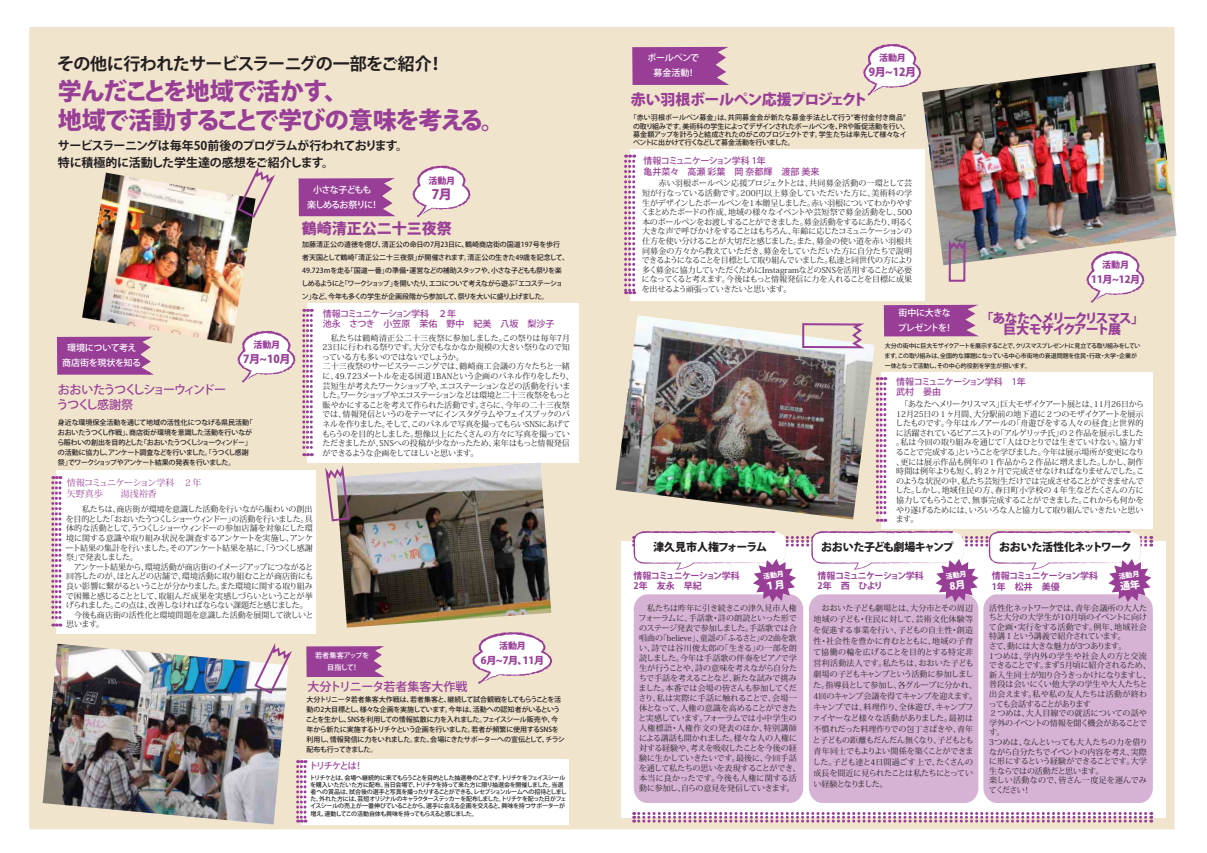
<style>
.page{position:relative;width:1207px;height:853px;background:#fff}
.page>*{position:absolute;margin:0;border:0;box-sizing:border-box;transform-origin:0 0}
.t1{font:800 24px/28.8px "Koz Go Pr 6 N";letter-spacing:-.05em;color:#983e97}
.t2{font:700 17px "Koz Go Pr 6 N";letter-spacing:-.035em;color:#231f20}
.t3{font:800 15px "Koz Go Pro";letter-spacing:-.04em;color:#983e97}
.t4{font:800 15px "Koz Go Pro";letter-spacing:-.01em;color:#983e97}
.t5{font:800 13px/11px "Koz Go Pro";letter-spacing:-.09em;color:#983e97;text-align:center}
.t6{font:700 12px/17px "Koz Go Pr 6 N";letter-spacing:-.03em;color:#231f20}
.t7{font:500 12px/15px "Koz Go Pro";letter-spacing:-.12em;color:#983e97}
.t8{font:500 12px "Koz Go Pro";color:#983e97}
.t9{font:800 11px "Koz Go Pro";letter-spacing:-.04em;color:#231f20}
.t10{font:800 11px "Koz Go Pro";letter-spacing:-.06em;color:#231f20}
.t11{font:800 11px "Koz Go Pro";letter-spacing:-.03em;color:#983e97}
.t12{font:800 10px "Koz Go Pro";letter-spacing:-.03em;color:#983e97}
.t13{font:500 9px/10px "Koz Go Pro";letter-spacing:-.02em;color:#983e97}
.t14{font:700 9px/10.8px "Koz Go Pro";letter-spacing:-.06em;color:#983e97}
.t15{font:500 9px/15px "Koz Go Pro";letter-spacing:-.045em;color:#fff;text-align:center}
.t16{font:9px/10.8px "Koz Min Pro";letter-spacing:-.01em;color:#983e97}
.t17{font:500 9px/10.8px "Koz Go Pro";letter-spacing:-.055em;color:#983e97}
.t18{font:500 9px/15px "Koz Go Pro";letter-spacing:-.1em;color:#fff;text-align:center}
.t19{font:800 9px "Koz Go Pro";letter-spacing:-.015em;color:#983e97}
.t20{font:500 9px/15px "Koz Go Pro";letter-spacing:-.02em;color:#fff;text-align:center}
.t21{font:8px/9.6px "Koz Min Pro";letter-spacing:-.02em;color:#231f20}
.t22{font:500 7.2px/12px "Koz Go Pro";letter-spacing:-.055em;color:#fff;text-align:center}
.t23{font:500 7px/10px "Koz Go Pro";letter-spacing:-.04em;color:#231f20}
.t24{font:500 6px/7.2px "Koz Go Pro";letter-spacing:-.05em;color:#231f20}
</style>
<div class="page">
<div style="left:29px;top:27px;width:1145px;height:802px;background:#f0e4cd"></div>
<div style="left:621px;top:541px;width:544px;height:276px;background:#fff"></div>
<svg style="left:633px;top:812px;width:518px;height:10px"></svg>
<div style="left:307px;top:303px;width:272px;height:160px;background:#fff"></div>
<svg style="left:302px;top:309px;width:11px;height:147px"></svg>
<div style="left:629px;top:149px;width:295px;height:151px;background:#fff"></div>
<svg style="left:624px;top:155px;width:11px;height:139px"></svg>
<div style="left:881px;top:372px;width:271px;height:156px;background:#fff"></div>
<svg style="left:876px;top:377px;width:10px;height:145px"></svg>
<div style="left:56px;top:470px;width:259px;height:163px;background:#fff"></div>
<svg style="left:51px;top:476px;width:10px;height:150px"></svg>
<div style="left:301px;top:758px;width:268px;height:66px;background:#fff"></div>
<svg style="left:296px;top:760px;width:10px;height:62px"></svg>
<svg style="left:57px;top:336px;width:97px;height:39px;background:#9f4c9b"></svg>
<svg style="left:883px;top:304px;width:96px;height:33px;background:#a3549e"></svg>
<svg style="left:632px;top:46px;width:97px;height:39px;background:#a14f9c"></svg>
<svg style="left:298px;top:178px;width:98px;height:39px;background:#a1509d"></svg>
<svg style="left:863px;top:44px;width:58px;height:52px"></svg>
<svg style="left:1086px;top:265px;width:58px;height:38px"></svg>
<svg style="left:412px;top:165px;width:59px;height:53px"></svg>
<svg style="left:306px;top:646px;width:79px;height:31px;background:#a04e9c"></svg>
<img style="left:615px;top:315px;width:259px;height:204px">
<svg style="left:801px;top:322px;width:67px;height:27px"></svg>
<img style="left:922px;top:63px;width:254px;height:202px">
<svg style="left:947px;top:235px;width:19px;height:47px"></svg>
<img style="left:339px;top:462px;width:212px;height:165px">
<svg style="left:325px;top:462px;width:26px;height:60px"></svg>
<img style="left:82px;top:173px;width:171px;height:170px">
<svg style="left:236px;top:167px;width:39px;height:52px"></svg>
<img style="left:43px;top:643px;width:243px;height:181px">
<svg style="left:253px;top:643px;width:39px;height:52px"></svg>
<svg style="left:472px;top:632px;width:81px;height:52px"></svg>
<svg style="left:237px;top:331px;width:59px;height:52px"></svg>
<svg style="left:633px;top:530px;width:519px;height:273px"></svg>
<p class="t2" style="left:57px;top:54px;width:388px">その他に行われたサービスラーニグの一部をご紹介！</p>
<p class="t1" style="left:58px;top:77px;width:449px">学んだことを地域で活かす、<br>地域で活動することで学びの意味を考える。</p>
<p class="t6" style="left:58px;top:137px;width:352px">サービスラーニングは毎年50前後のプログラムが行われております。特に積極的に活動した学生達の感想をご紹介します。</p>
<p class="t18" style="left:307px;top:182px;width:74px">小さな子どもも<br>楽しめるお祭りに！</p>
<p class="t19" style="left:428px;top:175px;width:28px">活動月</p>
<p class="t5" style="left:432px;top:190px;width:22px">7月</p>
<p class="t15" style="left:62px;top:340px;width:80px">環境について考え商店街を現状を知る</p>
<p class="t7" style="left:57px;top:383px;width:171px">おおいたうつくしショーウィンドーうつくし感謝祭</p>
<p class="t19" style="left:253px;top:339px;width:28px">活動月</p>
<p class="t11" style="left:243px;top:352px;width:49px">7月~10月</p>
<p class="t23" style="left:57px;top:418px;width:197px">身近な環境保全活動を通じて地域の活性化につなげる県民活動「おおいたうつくし作戦」、商店街が環境を意識した活動を行いながら賑わいの創出を目的とした「おおいたうつくしショーウィンドー」の活動に協力し、アンケート調査などを行いました。「うつくし感謝祭」でワークショップやアンケート結果の発表を行いました。</p>
<p class="t16" style="left:67px;top:477px;width:163px">情報コミュニケーション学科　２年　　　矢野真歩　　湯浅裕香</p>
<p class="t4" style="left:302px;top:219px;width:151px">鶴崎清正公二十三夜祭</p>
<p class="t23" style="left:301px;top:238px;width:269px;line-height:13px">加藤清正公の遺徳を偲び、清正公の命日の7月23日に、鶴崎商店街の国道197号を歩行<br>者天国として鶴崎「清正公二十三夜祭」が開催されます。清正公の生きた49歳を記念して、49.723ｍを走る「国道一番」の準備・運営などの補助スタッフや、小さな子どもも祭りを楽しめるようにと「ワークショップ」を開いたり、エコについて考えながら遊ぶ「エコステーション」など、今年も多くの学生が企画段階から参加して、祭りを大いに盛り上げました。</p>
<p class="t21" style="left:322px;top:332px;width:253px">　私たちは鶴崎清正公二十三夜祭に参加しました。この祭りは毎年7月23日に行われる祭りです。大分でもなかなか規模の大きい祭りなので知っている方も多いのではないでしょうか。<br>二十三夜祭のサービスラーニングでは、鶴崎商工会議の方々たちと一緒に、49.723メートルを走る国道1BANという企画のパネル作りをしたり、芸短生が考えたワークショップや、エコステーションなどの活動を行いました。ワークショップやエコステーションなどは環境と二十三夜祭をもっと賑やかにすることを考えて作られた活動です。さらに、今年の二十三夜祭では、情報発信というのをテーマにインスタグラムやフェイスブックのパネルを作りました。そして、このパネルで写真を撮ってもらいSNSにあげてもらうのを目的としました。想像以上にたくさんの方々に写真を撮っていただきましたが、SNSへの投稿が少なかったため、来年はもっと情報発信ができるような企画をしてほしいと思います。</p>
<p class="t13" style="left:323px;top:309px;width:233px">情報コミュニケーション学科　２年<br>池永　さつき　小笠原　茉佑　野中　紀美　八坂　梨沙子</p>
<p class="t21" style="left:66px;top:504px;width:249px">　　私たちは、商店街が環境を意識した活動を行いながら賑わいの創出を目的とした「おおいたうつくしショーウィンドー」の活動を行いました。具体的な活動として、うつくしショーウィンドーの参加店舗を対象にした環境に関する意識や取り組み状況を調査するアンケートを実施し、アンケート結果の集計を行いました。そのアンケート結果を基に、「うつくし感謝祭」で発表しました。<br>　アンケート結果から、環境活動が商店街のイメージアップにつながると回答したのが、ほとんどの店舗で、環境活動に取り組むことが商店街にも良い影響に繋がるということが分かりました。また環境に関する取り組みで困難と感じることとして、取組んだ成果を実感しづらいということが挙げられました。この点は、改善しなければならない課題だと感じました。　今後も商店街の活性化と環境問題を意識した活動を展開して欲しいと思います。</p>
<p class="t19" style="left:499px;top:640px;width:28px">活動月</p>
<p class="t12" style="left:481px;top:654px;width:65px">6月~7月、11月</p>
<p class="t22" style="left:315px;top:649px;width:56px">若者集客アップを目指して！</p>
<p class="t23" style="left:306px;top:694px;width:260px">大分トリニータ若者集客大作戦は、若者集客と、継続して試合観戦をしてもらうことを活動の2大目標とし、様々な企画を実施しています。今年は、活動への認知者がいるということを生かし、SNSを利用しての情報拡散に力を入れました。フェイスシール販売や、今年から新たに実施するトリチケという企画を行いました。若者が頻繁に使用するSNSを利用し、情報発信に力をいれました。また、会場にきたサポーターへの宣伝として、チラシ配布も行ってきました。</p>
<p class="t8" style="left:307px;top:678px;width:161px">大分トリニータ若者集客大作戦</p>
<p class="t17" style="left:309px;top:760px;width:56px">トリチケとは！</p>
<p class="t24" style="left:309px;top:774px;width:259px">トリチケとは、会場へ継続的に来てもらうことを目的とした抽選券のことです。トリチケをフェイスシールを購入いただいた方に配布。当日会場で、トリチケを持って来た方に限り抽選会を開催しました。当選者への賞品は、試合後の選手と写真を撮ったりすることができる、レセプションルームへの招待としました。外れた方には、芸短オリジナルのキャラクターステッカーを配布しました。トリチケを配った日がフェイスシールの売上が一番伸びていることから、選手に会える企画を交えると、興味を持つサポーターが増え、連動してこの活動自体も興味を持ってもらえると感じました。</p>
<p class="t20" style="left:647px;top:50px;width:53px">ボールペンで募金活動！</p>
<p class="t19" style="left:879px;top:52px;width:28px">活動月</p>
<p class="t11" style="left:868px;top:65px;width:49px">9月~12月</p>
<p class="t3" style="left:630px;top:90px;width:238px">赤い羽根ボールペン応援プロジェクト</p>
<p class="t23" style="left:633px;top:114px;width:278px;line-height:8.4px;text-indent:-3px">「赤い羽根ボールペン募金」は、共同募金会が新たな募金手法として行う“寄付金付き商品”の取り組みです。美術科の学生によってデザインされたボールペンを、PRや販促活動を行い、募金額アップを計ろうと結成されたのがこのプロジェクトです。学生たちは率先して様々なイベントに出かけて行くなどして募金活動を行いました。</p>
<p class="t13" style="left:643px;top:155px;width:177px;line-height:10.8px">情報コミュニケーション学科 1年<br>亀井菜々　高瀬 彩葉　岡 奈都輝　渡部 美来</p>
<p class="t21" style="left:641px;top:178px;width:274px">　　赤い羽根ボールペン応援プロジェクトとは、共同募金活動の一環として芸短が行なっている活動です。200円以上募金していただいた方に、美術科の学生がデザインしたボールペンを1本贈呈しました。赤い羽根についてわかりやすくまとめたボードの作成、地域の様々なイベントや芸短祭で募金活動をし、500本のボールペンをお渡しすることができました。募金活動をするにあたり、明るく大きな声で呼びかけをすることはもちろん、年齢に応じたコミュニケーションの仕方を使い分けることが大切だと感じました。また、募金の使い道を赤い羽根共同募金の方々から教えていただき、募金をしていただいた方に自分たちで説明できるようになることを目標として取り組んでいました。私達と同世代の方により多く募金に協力していただくためにInstagramなどのSNSを活用することが必要になってくると考えます。今後はもっと情報発信に力を入れることを目標に成果を出せるよう頑張っていきたいと思います。</p>
<p class="t15" style="left:897px;top:305px;width:57px;text-align:left">街中に大きなプレゼントを！</p>
<p class="t19" style="left:1102px;top:259px;width:28px">活動月</p>
<p class="t12" style="left:1091px;top:273px;width:50px">11月~12月</p>
<p class="t5" style="left:980px;top:314px;width:165px">「あなたへメリークリスマス」巨大モザイクアート展</p>
<p class="t24" style="left:884px;top:341px;width:258px;line-height:10px">大分の街中に巨大モザイクアートを展示することで、クリスマスプレゼントに見立てる取り組みをしています。この取り組みは、全国的な課題になっている中心市街地の衰退問題を住民・行政・大学・企業が一体となって活動し、その中心的役割を学生が担います。</p>
<p class="t17" style="left:896px;top:376px;width:140px">情報コミュニケーション学科　1年　武村　晏由</p>
<p class="t21" style="left:895px;top:399px;width:250px;text-align:justify">　「あなたへメリークリスマス」巨大モザイクアート展とは、11月26日から12月25日の１ヶ月間、大分駅前の地下道に２つのモザイクアートを展示したものです。今年はルノアールの「舟遊びをする人々の昼食」と世界的に活躍されているピアニストの「アルゲリッチ氏」の２作品を展示しました。私は今回の取り組みを通じて「人はひとりでは生きていけない。協力することで完成する」ということを学びました。今年は展示場所が変更になり、更には展示作品も例年の１作品から２作品に増えました。しかし、制作時間は例年よりも短く、約２ヶ月で完成させなければなりませんでした。このような状況の中、私たち芸短生だけでは完成させることができませんでした。しかし、地域住民の方、春日町小学校の４年生などたくさんの方に協力してもらうことで、無事完成することができました。これからも何かをやり遂げるためには、いろいろな人と協力して取り組んでいきたいと思います。</p>
<p class="t9" style="left:653px;top:539px;width:115px">津久見市人権フォーラム</p>
<p class="t10" style="left:821px;top:539px;width:134px">おおいた子ども劇場キャンプ</p>
<p class="t9" style="left:999px;top:539px;width:134px">おおいた活性化ネットワーク</p>
<p class="t14" style="left:633px;top:570px;width:108px">情報コミュニケーション学科<br>2年　友永　早紀</p>
<p class="t14" style="left:817px;top:570px;width:108px">情報コミュニケーション学科<br>2年　西　ひより</p>
<p class="t14" style="left:991px;top:571px;width:108px">情報コミュニケーション学科<br>1年　松井　美優</p>
<p class="t21" style="left:638px;top:602px;width:164px;line-height:10px">　私たちは昨年に引き続きこの津久見市人権フォーラムに、手話歌・詩の朗読といった形でのステージ発表で参加しました。手話歌では合唱曲の「believe」、童謡の「ふるさと」の2曲を歌い、詩では谷川俊太郎の「生きる」の一部を朗読しました。今年は手話歌の伴奏をピアノで学生が行うことや、詩の意味を考えながら自分たちで手話を考えることなど、新たな試みで挑みました。本番では会場の皆さんも参加してくださり、私は実際に手話に触れることで、会場一体となって、人権の意識を高めることができたと実感しています。フォーラムでは小中学生の人権標語・人権作文の発表のほか、特別講師による講話も開かれました。様々な人の人権に対する経験や、考えを吸収したことを今後の経験に生かしていきたいです。最後に、今回手話を通して私たちの思いを表現することができ、本当に良かったです。今後も人権に関する活動に参加し、自らの意見を発信していきます。</p>
<p class="t21" style="left:812px;top:602px;width:166px;line-height:11px">　おおいた子ども劇場とは、大分市とその周辺地域の子ども・住民に対して、芸術文化体験等を促進する事業を行い、子どもの自主性・創造性・社会性を豊かに育むとともに、地域の子育て協働の輪を広げることを目的とする特定非営利活動法人です。私たちは、おおいた子ども劇場の子どもキャンプという活動に参加しました。指導員として参加し、各グループに分かれ、<br>4回のキャンプ会議を得てキャンプを迎えます。キャンプでは、料理作り、全体遊び、キャンプファイヤーなど様々な活動がありました。最初は不慣れだった料理作りでの包丁さばきや、青年と子どもの距離もだんだん無くなり、子どもとも青年同士でもよりよい関係を築くことができました。子ども達と4日間過ごす上で、たくさんの成長を間近に見られたことは私たちにとっていい経験となりました。</p>
<p class="t21" style="left:988px;top:602px;width:163px">活性化ネットワークでは、青年会議所の大人たちと大分の大学生が10月頃のイベントに向けて企画・実行をする活動です。例年、地域社会特講Ⅰという講義で紹介されています。<br>さて、動には大きな魅力が3つあります。<br>1つめは、学内外の学生や社会人の方と交流できることです。まず5月頃に紹介されるため、新入生同士が知り合うきっかけになりますし、普段は会いにくい他大学の学生や大人たちと出会えます。私や私の友人たちは活動が終わっても会話することがあります<br>２つめは、大人目線での就活についての話や学外のイベントの情報を聞く機会があることです。<br>3つめは、なんといっても大人たちの力を借りながら自分たちでイベントの内容を考え、実際に形にするという経験ができることです。大学生ならではの活動だと思います。<br>楽しい活動なので、皆さん一度足を運んでみてください！</p>
</div>
